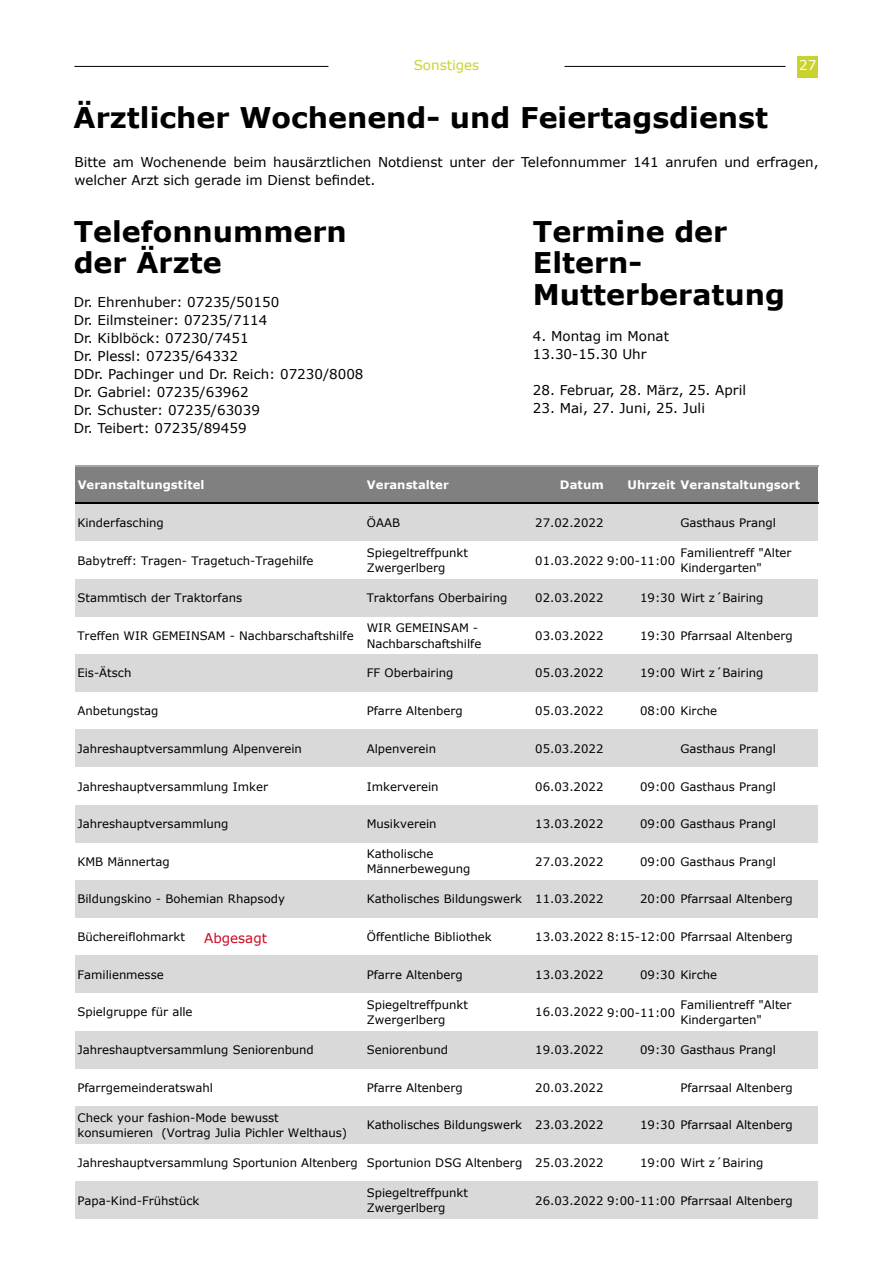
<style>
.page{position:relative;width:893px;height:1263px;background:#fff}
.page>*{position:absolute;margin:0;border:0;box-sizing:border-box;transform-origin:0 0}
.t1{font:700 28.5px/31.5px "Verdana";color:#000}
.t2{font:13.5px/18px "Verdana";color:#000}
.t3{font:13.5px "Verdana";color:#c8d32d}
.t4{font:13.5px "Verdana";color:#cd071e}
.t5{font:13.5px "Verdana";color:#fff}
.t6{font:11.7px/15.3px "Verdana";color:#000}
.t7{font:700 11.7px "Verdana";letter-spacing:.005em;color:#fff}
</style>
<div class="page">
<hr style="left:74px;top:66px;width:254px;height:1px;background:#000">
<hr style="left:564px;top:66px;width:222px;height:1px;background:#000">
<div style="left:797px;top:56px;width:21px;height:21px;background:#c8d32d"></div>
<div style="left:76px;top:466px;width:742px;height:37px;background:#808080"></div>
<div style="left:76px;top:503px;width:742px;height:38px;background:#d9d9d9"></div>
<div style="left:76px;top:579px;width:742px;height:37px;background:#d9d9d9"></div>
<div style="left:76px;top:654px;width:742px;height:38px;background:#d9d9d9"></div>
<div style="left:76px;top:729px;width:742px;height:38px;background:#d9d9d9"></div>
<div style="left:76px;top:805px;width:742px;height:37px;background:#d9d9d9"></div>
<div style="left:76px;top:880px;width:742px;height:38px;background:#d9d9d9"></div>
<div style="left:76px;top:955px;width:742px;height:38px;background:#d9d9d9"></div>
<div style="left:76px;top:1030px;width:742px;height:38px;background:#d9d9d9"></div>
<div style="left:76px;top:1106px;width:742px;height:38px;background:#d9d9d9"></div>
<div style="left:76px;top:1181px;width:742px;height:38px;background:#d9d9d9"></div>
<hr style="left:75px;top:465px;width:743px;height:1px;background:#a5a5a5">
<hr style="left:75px;top:503px;width:743px;height:1px;background:#000">
<p class="t3" style="left:414px;top:56px;width:67px">Sonstiges</p>
<h1 class="t1" style="left:74px;top:101px;width:696px">Ärztlicher Wochenend- und Feiertagsdienst</h1>
<p class="t5" style="left:799px;top:56px;width:19px">27</p>
<p class="t2" style="left:74px;top:153px;width:746px">Bitte am Wochenende beim hausärztlichen Notdienst unter der Telefonnummer 141 anrufen und erfragen, welcher Arzt sich gerade im Dienst befindet.</p>
<h1 class="t1" style="left:74px;top:215px;width:275px">Telefonnummern der Ärzte</h1>
<p class="t2" style="left:74px;top:293px;width:291px">Dr. Ehrenhuber: 07235/50150<br>Dr. Eilmsteiner: 07235/7114<br>Dr. Kiblböck: 07230/7451<br>Dr. Plessl: 07235/64332<br>DDr. Pachinger und Dr. Reich: 07230/8008<br>Dr. Gabriel: 07235/63962<br>Dr. Schuster: 07235/63039<br>Dr. Teibert: 07235/89459</p>
<h1 class="t1" style="left:533px;top:215px;width:253px">Termine der<br>Eltern-<br>Mutterberatung</h1>
<p class="t2" style="left:533px;top:326px;width:138px">4. Montag im Monat<br>13.30-15.30 Uhr</p>
<p class="t2" style="left:533px;top:380px;width:215px">28. Februar, 28. März, 25. April</p>
<p class="t2" style="left:533px;top:398px;width:174px">23. Mai, 27. Juni, 25. Juli</p>
<p class="t7" style="left:78px;top:477px;width:128px">Veranstaltungstitel</p>
<p class="t7" style="left:367px;top:477px;width:84px">Veranstalter</p>
<p class="t7" style="left:560px;top:477px;width:45px">Datum</p>
<p class="t7" style="left:628px;top:477px;width:174px">Uhrzeit Veranstaltungsort</p>
<p class="t6" style="left:77px;top:515px;width:88px">Kinderfasching</p>
<p class="t6" style="left:367px;top:515px;width:35px">ÖAAB</p>
<p class="t6" style="left:535px;top:515px;width:70px">27.02.2022</p>
<p class="t6" style="left:680px;top:515px;width:97px">Gasthaus Prangl</p>
<p class="t6" style="left:77px;top:552px;width:238px">Babytreff: Tragen- Tragetuch-Tragehilfe</p>
<p class="t6" style="left:367px;top:545px;width:103px">Spiegeltreffpunkt<br>Zwergerlberg</p>
<p class="t6" style="left:535px;top:552px;width:141px">01.03.2022 9:00-11:00</p>
<p class="t6" style="left:680px;top:545px;width:112px">Familientreff "Alter<br>Kindergarten"</p>
<p class="t6" style="left:77px;top:590px;width:166px">Stammtisch der Traktorfans</p>
<p class="t6" style="left:367px;top:590px;width:142px">Traktorfans Oberbairing</p>
<p class="t6" style="left:535px;top:590px;width:70px">02.03.2022</p>
<p class="t6" style="left:640px;top:590px;width:125px">19:30 Wirt z´Bairing</p>
<p class="t6" style="left:77px;top:628px;width:278px">Treffen WIR GEMEINSAM - Nachbarschaftshilfe</p>
<p class="t6" style="left:367px;top:620px;width:116px">WIR GEMEINSAM -<br>Nachbarschaftshilfe</p>
<p class="t6" style="left:535px;top:628px;width:70px">03.03.2022</p>
<p class="t6" style="left:640px;top:628px;width:154px">19:30 Pfarrsaal Altenberg</p>
<p class="t6" style="left:77px;top:665px;width:55px">Eis-Ätsch</p>
<p class="t6" style="left:367px;top:665px;width:88px">FF Oberbairing</p>
<p class="t6" style="left:535px;top:665px;width:70px">05.03.2022</p>
<p class="t6" style="left:640px;top:665px;width:125px">19:00 Wirt z´Bairing</p>
<p class="t6" style="left:77px;top:703px;width:83px">Anbetungstag</p>
<p class="t6" style="left:367px;top:703px;width:98px">Pfarre Altenberg</p>
<p class="t6" style="left:535px;top:703px;width:70px">05.03.2022</p>
<p class="t6" style="left:640px;top:703px;width:79px">08:00 Kirche</p>
<p class="t6" style="left:77px;top:741px;width:226px">Jahreshauptversammlung Alpenverein</p>
<p class="t6" style="left:367px;top:741px;width:71px">Alpenverein</p>
<p class="t6" style="left:535px;top:741px;width:70px">05.03.2022</p>
<p class="t6" style="left:680px;top:741px;width:97px">Gasthaus Prangl</p>
<p class="t6" style="left:77px;top:778px;width:192px">Jahreshauptversammlung Imker</p>
<p class="t6" style="left:367px;top:778px;width:73px">Imkerverein</p>
<p class="t6" style="left:535px;top:778px;width:70px">06.03.2022</p>
<p class="t6" style="left:640px;top:778px;width:137px">09:00 Gasthaus Prangl</p>
<p class="t6" style="left:77px;top:816px;width:152px">Jahreshauptversammlung</p>
<p class="t6" style="left:367px;top:816px;width:71px">Musikverein</p>
<p class="t6" style="left:535px;top:816px;width:70px">13.03.2022</p>
<p class="t6" style="left:640px;top:816px;width:137px">09:00 Gasthaus Prangl</p>
<p class="t6" style="left:77px;top:854px;width:94px">KMB Männertag</p>
<p class="t6" style="left:367px;top:846px;width:105px">Katholische<br>Männerbewegung</p>
<p class="t6" style="left:535px;top:854px;width:70px">27.03.2022</p>
<p class="t6" style="left:640px;top:854px;width:137px">09:00 Gasthaus Prangl</p>
<p class="t6" style="left:77px;top:891px;width:209px">Bildungskino - Bohemian Rhapsody</p>
<p class="t6" style="left:367px;top:891px;width:238px">Katholisches Bildungswerk 11.03.2022</p>
<p class="t6" style="left:640px;top:891px;width:154px">20:00 Pfarrsaal Altenberg</p>
<p class="t6" style="left:77px;top:929px;width:109px">Büchereiflohmarkt</p>
<p class="t6" style="left:367px;top:929px;width:126px">Öffentliche Bibliothek</p>
<p class="t6" style="left:535px;top:929px;width:259px">13.03.2022 8:15-12:00 Pfarrsaal Altenberg</p>
<p class="t6" style="left:77px;top:967px;width:88px">Familienmesse</p>
<p class="t6" style="left:367px;top:967px;width:98px">Pfarre Altenberg</p>
<p class="t6" style="left:535px;top:967px;width:70px">13.03.2022</p>
<p class="t6" style="left:640px;top:967px;width:79px">09:30 Kirche</p>
<p class="t6" style="left:77px;top:1004px;width:117px">Spielgruppe für alle</p>
<p class="t6" style="left:367px;top:997px;width:103px">Spiegeltreffpunkt<br>Zwergerlberg</p>
<p class="t6" style="left:535px;top:1004px;width:141px">16.03.2022 9:00-11:00</p>
<p class="t6" style="left:680px;top:997px;width:112px">Familientreff "Alter<br>Kindergarten"</p>
<p class="t6" style="left:77px;top:1042px;width:238px">Jahreshauptversammlung Seniorenbund</p>
<p class="t6" style="left:367px;top:1042px;width:83px">Seniorenbund</p>
<p class="t6" style="left:535px;top:1042px;width:70px">19.03.2022</p>
<p class="t6" style="left:640px;top:1042px;width:137px">09:30 Gasthaus Prangl</p>
<p class="t6" style="left:77px;top:1080px;width:137px">Pfarrgemeinderatswahl</p>
<p class="t6" style="left:367px;top:1080px;width:98px">Pfarre Altenberg</p>
<p class="t6" style="left:535px;top:1080px;width:70px">20.03.2022</p>
<p class="t6" style="left:680px;top:1080px;width:114px">Pfarrsaal Altenberg</p>
<p class="t6" style="left:77px;top:1110px;width:271px">Check your fashion-Mode bewusst konsumieren (Vortrag Julia Pichler Welthaus)</p>
<p class="t6" style="left:367px;top:1117px;width:238px">Katholisches Bildungswerk 23.03.2022</p>
<p class="t6" style="left:640px;top:1117px;width:154px">19:30 Pfarrsaal Altenberg</p>
<p class="t6" style="left:77px;top:1155px;width:527px">Jahreshauptversammlung Sportunion Altenberg Sportunion DSG Altenberg 25.03.2022</p>
<p class="t6" style="left:640px;top:1155px;width:125px">19:00 Wirt z´Bairing</p>
<p class="t6" style="left:77px;top:1193px;width:124px">Papa-Kind-Frühstück</p>
<p class="t6" style="left:367px;top:1185px;width:103px">Spiegeltreffpunkt<br>Zwergerlberg</p>
<p class="t6" style="left:535px;top:1193px;width:259px">26.03.2022 9:00-11:00 Pfarrsaal Altenberg</p>
<p class="t4" style="left:204px;top:929px;width:64px">Abgesagt</p>
</div>
